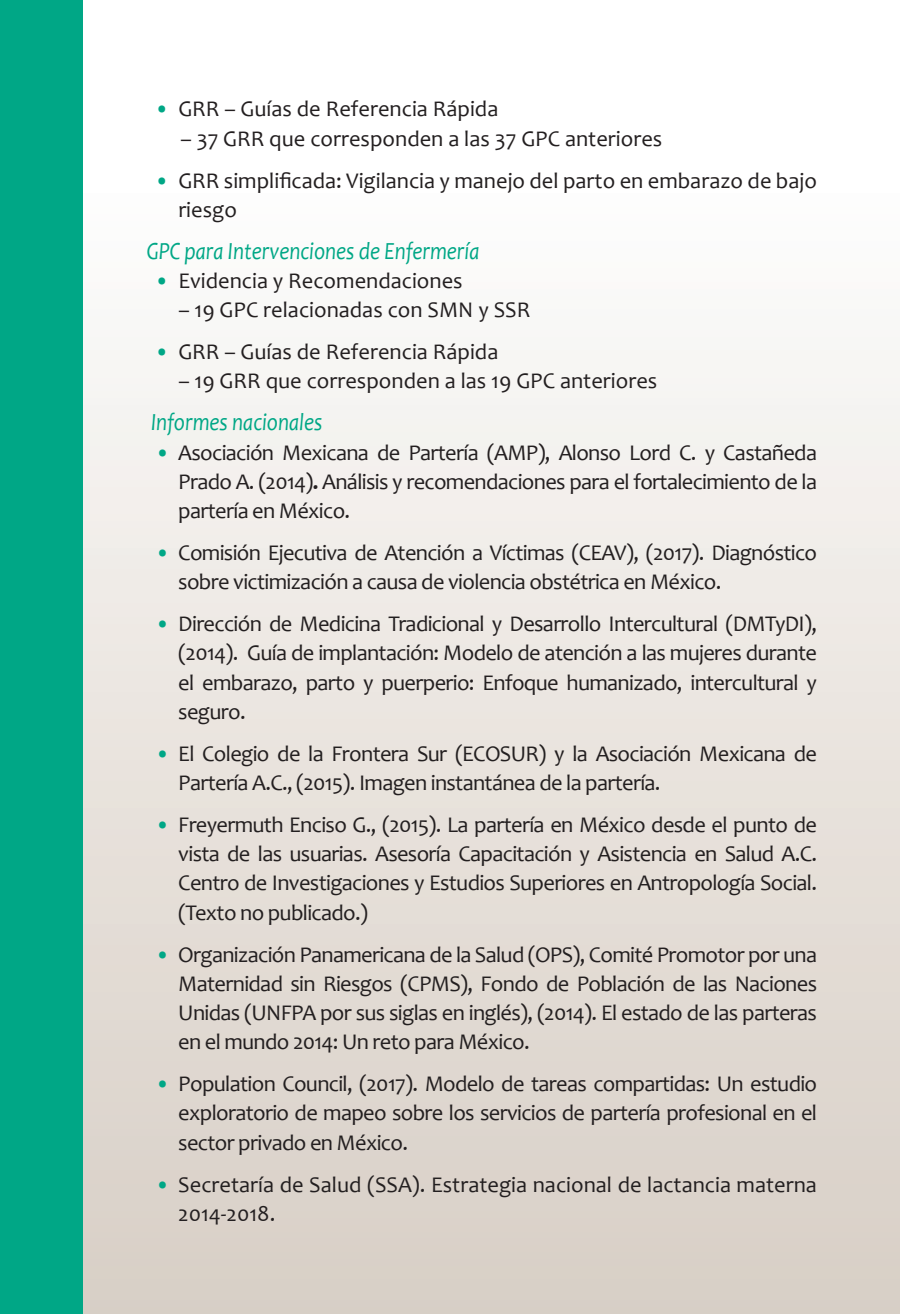
<style>
.page{position:relative;width:900px;height:1314px;background:#fff}
.page>*{position:absolute;margin:0;border:0;box-sizing:border-box;transform-origin:0 0}
.t1{font:italic 24.75px "Candara";color:#00a786;scale:.85 1}
.t2{font:22.5px/29.2px "Candara";letter-spacing:-.03em;color:#231f20;text-align:justify}
.t3{font:22.5px/29.2px "Candara";color:#231f20}
.s1{color:#00a786}
.s2{font-weight:700}
</style>
<div class="page">
<div style="left:19px;top:0;width:880px;height:1314px;background:linear-gradient(to bottom,#fff,#d7cec4)"></div>
<div style="left:0;top:0;width:19px;height:1314px;background:#00a786"></div>
<div style="left:19px;top:0;width:64px;height:1314px;background:#00a786"></div>
<p class="t3" style="left:154px;top:94px;width:345px"><span class="s1">•</span> GRR – Guías de Referencia Rápida</p>
<p class="t3" style="left:180px;top:124px;width:483px">– 37 GRR que corresponden a las 37 GPC anteriores</p>
<p class="t3" style="left:178px;top:165px;width:640px;text-indent:-24px"><span class="s1">•</span> GRR simplificada: Vigilancia y manejo del parto en embarazo de bajo riesgo</p>
<p class="t1" style="left:147px;top:235px;width:393px">GPC para Intervenciones de Enfermería</p>
<p class="t3" style="left:154px;top:266px;width:310px"><span class="s1">•</span> Evidencia y Recomendaciones</p>
<p class="t3" style="left:178px;top:295px;width:353px">– 19 GPC relacionadas con SMN y SSR</p>
<p class="t3" style="left:154px;top:337px;width:345px"><span class="s1">•</span> GRR – Guías de Referencia Rápida</p>
<p class="t3" style="left:178px;top:366px;width:480px">– 19 GRR que corresponden a las 19 GPC anteriores</p>
<p class="t1" style="left:151px;top:407px;width:203px">Informes nacionales</p>
<p class="t2" style="left:178px;top:437px;width:640px;text-indent:-23px"><span class="s1">•</span> Asociación Mexicana de Partería (AMP), Alonso Lord C. y Castañeda Prado A. (2014)<span class="s2">.</span> Análisis y recomendaciones para el fortalecimiento de la partería en México.</p>
<p class="t2" style="left:178px;top:538px;width:640px;text-indent:-23px"><span class="s1">•</span> Comisión Ejecutiva de Atención a Víctimas (CEAV), (2017). Diagnóstico sobre victimización a causa de violencia obstétrica en México.</p>
<p class="t2" style="left:178px;top:609px;width:640px;text-indent:-23px"><span class="s1">•</span> Dirección de Medicina Tradicional y Desarrollo Intercultural (DMTyDI), (2014). Guía de implantación: Modelo de atención a las mujeres durante el embarazo, parto y puerperio: Enfoque humanizado, intercultural y seguro.</p>
<p class="t2" style="left:178px;top:739px;width:640px;text-indent:-23px"><span class="s1">•</span> El Colegio de la Frontera Sur (ECOSUR) y la Asociación Mexicana de<br>Partería A.C., (2015). Imagen instantánea de la partería.</p>
<p class="t2" style="left:178px;top:810px;width:640px;text-indent:-23px"><span class="s1">•</span> Freyermuth Enciso G., (2015). La partería en México desde el punto de vista de las usuarias. Asesoría Capacitación y Asistencia en Salud A.C.<br>Centro de Investigaciones y Estudios Superiores en Antropología Social. (Texto no publicado.)</p>
<p class="t2" style="left:178px;top:939px;width:640px;text-indent:-23px"><span class="s1">•</span> Organización Panamericana de la Salud (OPS), Comité Promotor por una Maternidad sin Riesgos (CPMS), Fondo de Población de las Naciones Unidas (UNFPA por sus siglas en inglés), (2014). El estado de las parteras en el mundo 2014: Un reto para México.</p>
<p class="t2" style="left:178px;top:1069px;width:640px;text-indent:-23px"><span class="s1">•</span> Population Council, (2017). Modelo de tareas compartidas: Un estudio exploratorio de mapeo sobre los servicios de partería profesional en el sector privado en México.</p>
<p class="t3" style="left:178px;top:1169px;width:640px;text-indent:-23px"><span class="s1">•</span> Secretaría de Salud (SSA). Estrategia nacional de lactancia materna<br>2014-2018.</p>
</div>
